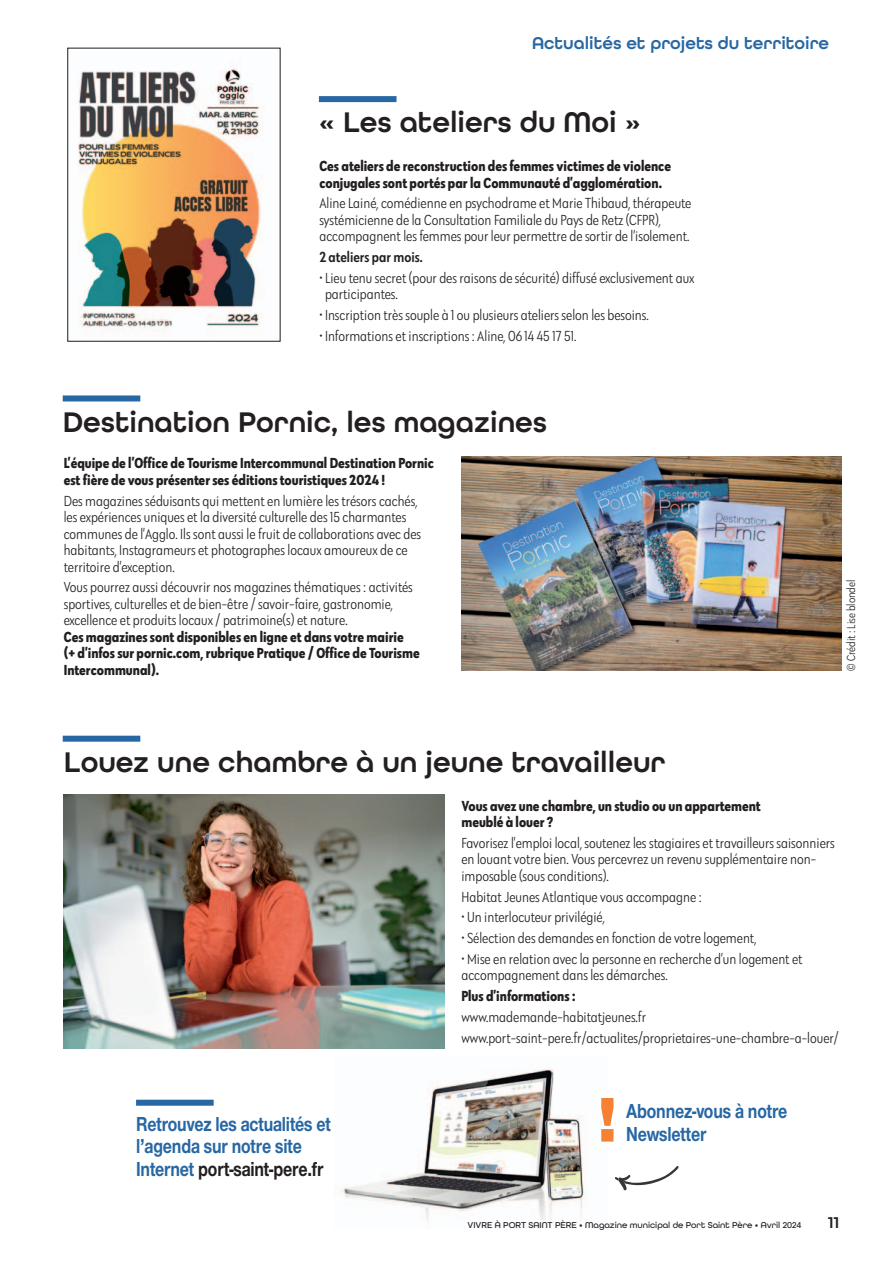
<style>
.page{position:relative;width:893px;height:1263px;background:#fff}
.page>*{position:absolute;margin:0;border:0;box-sizing:border-box;transform-origin:0 0}
.t1{font:600 30px "All Round Gothic";color:#231f20}
.t2{font:700 21px/22.5px "Nimbus Sans Novus T";letter-spacing:-.01em;color:#2767a4;scale:.81 1}
.t3{font:600 18px "All Round Gothic";color:#2767a4}
.t4{font:600 16.5px "All Round Gothic";color:#231f20}
.t5{font:300 condensed 15px/16.5px "Galatea";color:#231f20}
.t6{font:700 condensed 15px/16.5px "Galatea";color:#231f20}
.t7{font:500 condensed 15px "Galatea";color:#231f20}
.t8{font:300 condensed 12px "Galatea";color:#231f20}
.t9{font:500 9px "All Round Gothic";color:#231f20}
.s1{color:#231f20}
</style>
<div class="page">
<img style="left:341px;top:1069px;width:267px;height:156px">
<div style="left:319px;top:96px;width:77px;height:6px;background:#2767a4"></div>
<div style="left:63px;top:395px;width:77px;height:6px;background:#2767a4"></div>
<div style="left:63px;top:736px;width:77px;height:6px;background:#2767a4"></div>
<div style="left:136px;top:1100px;width:78px;height:6px;background:#2767a4"></div>
<img style="left:78px;top:61px;width:184px;height:270px">
<div style="left:67px;top:48px;width:214px;height:294px;border:1px solid #231f20"></div>
<img style="left:461px;top:456px;width:381px;height:214px">
<img style="left:64px;top:794px;width:380px;height:254px">
<svg style="left:601px;top:1098px;width:12px;height:43px"></svg>
<svg style="left:615px;top:1166px;width:64px;height:24px"></svg>
<p class="t3" style="left:532px;top:36px;width:299px">Actualités et projets du territoire</p>
<h1 class="t1" style="left:319px;top:111px;width:323px">« Les ateliers du Moi »</h1>
<p class="t6" style="left:319px;top:159px;width:353px">Ces ateliers de reconstruction des femmes victimes de violence conjugales sont portés par la Communauté d’agglomération.</p>
<p class="t5" style="left:319px;top:196px;width:374px">Aline Lainé, comédienne en psychodrame et Marie Thibaud, thérapeute systémicienne de la Consultation Familiale du Pays de Retz (CFPR), accompagnent les femmes pour leur permettre de sortir de l’isolement.</p>
<p class="t7" style="left:319px;top:251px;width:105px">2 ateliers par mois.</p>
<p class="t5" style="left:325px;top:270px;width:371px;text-indent:-6px">• Lieu tenu secret (pour des raisons de sécurité) diffusé exclusivement aux participantes.</p>
<p class="t5" style="left:319px;top:308px;width:331px">• Inscription très souple à 1 ou plusieurs ateliers selon les besoins.</p>
<p class="t5" style="left:319px;top:328px;width:258px">• Informations et inscriptions : Aline, 06 14 45 17 51.</p>
<h1 class="t1" style="left:63px;top:410px;width:486px">Destination Pornic, les magazines</h1>
<p class="t6" style="left:64px;top:456px;width:372px">L’équipe de l’Office de Tourisme Intercommunal Destination Pornic est fière de vous présenter ses éditions touristiques 2024 !</p>
<p class="t5" style="left:64px;top:493px;width:359px">Des magazines séduisants qui mettent en lumière les trésors cachés, les expériences uniques et la diversité culturelle des 15 charmantes communes de l’Agglo. Ils sont aussi le fruit de collaborations avec des habitants, Instagrameurs et photographes locaux amoureux de ce territoire d’exception.</p>
<p class="t5" style="left:64px;top:580px;width:351px">Vous pourrez aussi découvrir nos magazines thématiques : activités sportives, culturelles et de bien-être / savoir-faire, gastronomie, excellence et produits locaux / patrimoine(s) et nature.</p>
<p class="t6" style="left:64px;top:629px;width:357px">Ces magazines sont disponibles en ligne et dans votre mairie<br>(+ d’infos sur pornic.com, rubrique Pratique / Office de Tourisme<br>Intercommunal).</p>
<h1 class="t1" style="left:64px;top:750px;width:603px">Louez une chambre à un jeune travailleur</h1>
<p class="t8" style="left:846px;top:670px;width:92px;rotate:-90deg">© Crédit : Lise blondel</p>
<h2 class="t2" style="left:136px;top:1114px;width:242px">Retrouvez les actualités et l’agenda sur notre site<br>Internet <span class="s1">port-saint-pere.fr</span></h2>
<p class="t6" style="left:461px;top:798px;width:301px">Vous avez une chambre, un studio ou un appartement meublé à louer ?</p>
<p class="t5" style="left:461px;top:835px;width:375px">Favorisez l’emploi local, soutenez les stagiaires et travailleurs saisonniers en louant votre bien. Vous percevrez un revenu supplémentaire non&shy;imposable (sous conditions).</p>
<p class="t5" style="left:461px;top:889px;width:242px">Habitat Jeunes Atlantique vous accompagne :</p>
<p class="t5" style="left:461px;top:910px;width:145px">• Un interlocuteur privilégié,</p>
<p class="t5" style="left:461px;top:931px;width:296px">• Sélection des demandes en fonction de votre logement,</p>
<p class="t5" style="left:461px;top:951px;width:343px">• Mise en relation avec la personne en recherche d’un logement et accompagnement dans les démarches.</p>
<p class="t6" style="left:461px;top:989px;width:116px">Plus d’informations :</p>
<p class="t5" style="left:461px;top:1007px;width:379px;line-height:20.7px">www.mademande-habitatjeunes.fr www.port-saint-pere.fr/actualites/proprietaires-une-chambre-a-louer/</p>
<h2 class="t2" style="left:626px;top:1101px;width:200px">Abonnez-vous à notre<br>Newsletter</h2>
<p class="t9" style="left:468px;top:1222px;width:335px">VIVRE À PORT SAINT PÈRE • Magazine municipal de Port Saint Père • Avril 2024</p>
<p class="t4" style="left:828px;top:1216px;width:13px">11</p>
</div>
